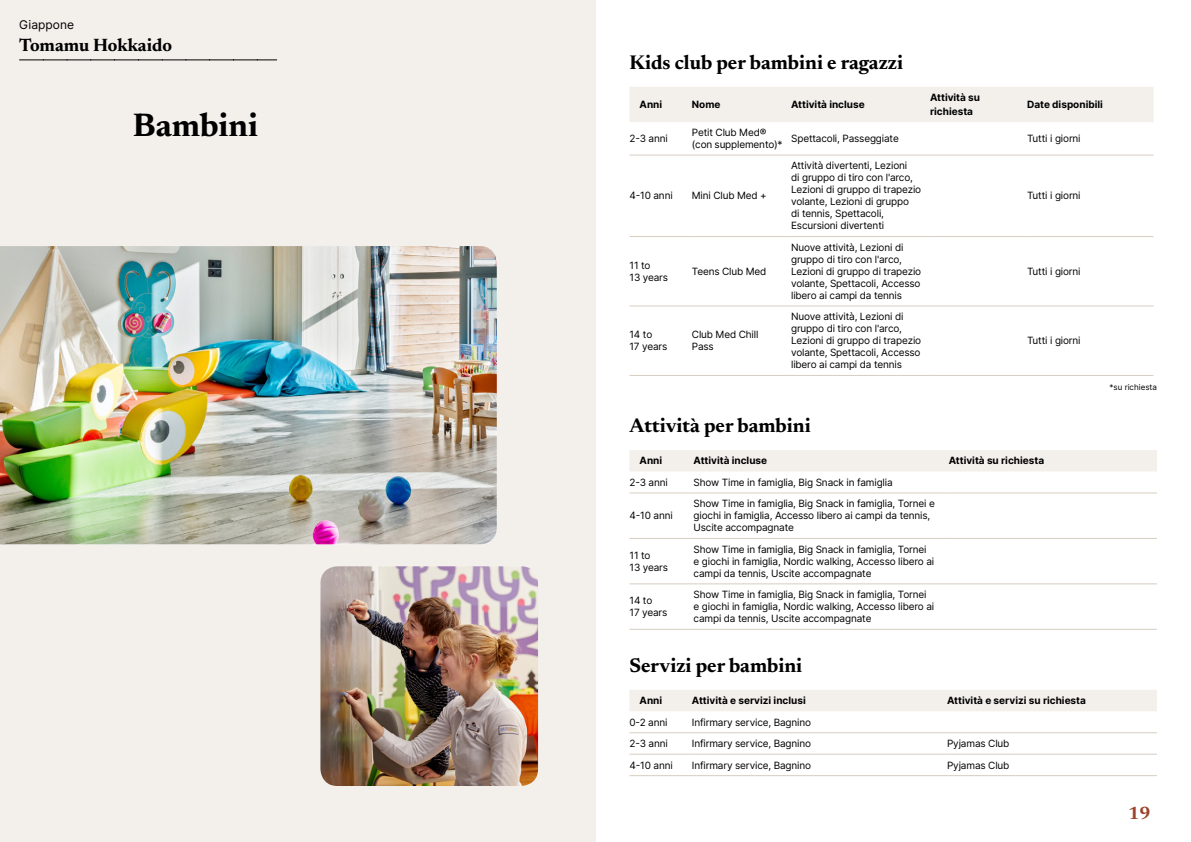
<style>
.page{position:relative;width:1191px;height:842px;background:#fff}
.page>*{position:absolute;margin:0;border:0;box-sizing:border-box;transform-origin:0 0}
.t1{font:700 33px "Newsreader 24 pt";color:#000}
.t2{font:700 20px "Newsreader 24 pt";color:#000}
.t3{font:700 18px "Newsreader 24 pt";color:#000}
.t4{font:700 18px "Newsreader 24 pt";color:#9d432c}
.t5{font:12px "Inter";color:#000}
.t6{font:10px/12px "Inter";letter-spacing:-.015em;color:#000}
.t7{font:700 10px/14px "Inter";color:#000}
.t8{font:8px "Inter";color:#000}
</style>
<div class="page">
<div style="left:0;top:0;width:595px;height:842px;background:#f3f0ec"></div>
<img style="left:0;top:246px;width:497px;height:298px">
<img style="left:320px;top:566px;width:218px;height:220px">
<svg style="left:20px;top:60px;width:257px;height:1px"></svg>
<div style="left:630px;top:87px;width:523px;height:35px;background:#f3f0ec"></div>
<hr style="left:629px;top:155px;width:63px;height:1px;background:#d7cdc1">
<hr style="left:692px;top:155px;width:99px;height:1px;background:#d7cdc1">
<hr style="left:791px;top:155px;width:139px;height:1px;background:#d7cdc1">
<hr style="left:930px;top:155px;width:97px;height:1px;background:#d7cdc1">
<hr style="left:1027px;top:155px;width:126px;height:1px;background:#d7cdc1">
<hr style="left:629px;top:236px;width:63px;height:1px;background:#d7cdc1">
<hr style="left:692px;top:236px;width:99px;height:1px;background:#d7cdc1">
<hr style="left:791px;top:236px;width:139px;height:1px;background:#d7cdc1">
<hr style="left:930px;top:236px;width:97px;height:1px;background:#d7cdc1">
<hr style="left:1027px;top:236px;width:126px;height:1px;background:#d7cdc1">
<hr style="left:629px;top:305px;width:63px;height:1px;background:#d7cdc1">
<hr style="left:692px;top:305px;width:99px;height:1px;background:#d7cdc1">
<hr style="left:791px;top:305px;width:139px;height:1px;background:#d7cdc1">
<hr style="left:930px;top:305px;width:97px;height:1px;background:#d7cdc1">
<hr style="left:1027px;top:305px;width:126px;height:1px;background:#d7cdc1">
<hr style="left:629px;top:375px;width:63px;height:1px;background:#d7cdc1">
<hr style="left:692px;top:375px;width:99px;height:1px;background:#d7cdc1">
<hr style="left:791px;top:375px;width:139px;height:1px;background:#d7cdc1">
<hr style="left:930px;top:375px;width:97px;height:1px;background:#d7cdc1">
<hr style="left:1027px;top:375px;width:126px;height:1px;background:#d7cdc1">
<div style="left:630px;top:450px;width:527px;height:21px;background:#f3f0ec"></div>
<hr style="left:629px;top:492px;width:64px;height:1px;background:#d7cdc1">
<hr style="left:693px;top:492px;width:255px;height:1px;background:#d7cdc1">
<hr style="left:948px;top:492px;width:209px;height:1px;background:#d7cdc1">
<hr style="left:629px;top:538px;width:64px;height:1px;background:#d7cdc1">
<hr style="left:693px;top:538px;width:255px;height:1px;background:#d7cdc1">
<hr style="left:948px;top:538px;width:209px;height:1px;background:#d7cdc1">
<hr style="left:629px;top:583px;width:64px;height:1px;background:#d7cdc1">
<hr style="left:693px;top:583px;width:255px;height:1px;background:#d7cdc1">
<hr style="left:948px;top:583px;width:209px;height:1px;background:#d7cdc1">
<hr style="left:629px;top:629px;width:64px;height:1px;background:#d7cdc1">
<hr style="left:693px;top:629px;width:255px;height:1px;background:#d7cdc1">
<hr style="left:948px;top:629px;width:209px;height:1px;background:#d7cdc1">
<div style="left:630px;top:690px;width:527px;height:21px;background:#f3f0ec"></div>
<hr style="left:629px;top:732px;width:63px;height:1px;background:#d7cdc1">
<hr style="left:692px;top:732px;width:255px;height:1px;background:#d7cdc1">
<hr style="left:947px;top:732px;width:210px;height:1px;background:#d7cdc1">
<hr style="left:629px;top:754px;width:63px;height:1px;background:#d7cdc1">
<hr style="left:692px;top:754px;width:255px;height:1px;background:#d7cdc1">
<hr style="left:947px;top:754px;width:210px;height:1px;background:#d7cdc1">
<hr style="left:629px;top:775px;width:63px;height:1px;background:#d7cdc1">
<hr style="left:692px;top:775px;width:255px;height:1px;background:#d7cdc1">
<hr style="left:947px;top:775px;width:210px;height:1px;background:#d7cdc1">
<p class="t5" style="left:19px;top:15px;width:56px">Giappone</p>
<h3 class="t3" style="left:19px;top:32px;width:154px">Tomamu Hokkaido</h3>
<h1 class="t1" style="left:133px;top:101px;width:127px">Bambini</h1>
<h2 class="t2" style="left:629px;top:48px;width:275px">Kids club per bambini e ragazzi</h2>
<p class="t7" style="left:639px;top:97px;width:24px">Anni</p>
<p class="t7" style="left:692px;top:97px;width:30px">Nome</p>
<p class="t7" style="left:791px;top:97px;width:75px">Attività incluse</p>
<p class="t7" style="left:930px;top:90px;width:52px">Attività su richiesta</p>
<p class="t7" style="left:1027px;top:97px;width:77px">Date disponibili</p>
<p class="t6" style="left:629px;top:132px;width:40px">2-3 anni</p>
<p class="t6" style="left:692px;top:126px;width:92px">Petit Club Med® (con supplemento)*</p>
<p class="t6" style="left:791px;top:132px;width:109px">Spettacoli, Passeggiate</p>
<p class="t6" style="left:1027px;top:132px;width:55px">Tutti i giorni</p>
<p class="t6" style="left:629px;top:190px;width:45px">4-10 anni</p>
<p class="t6" style="left:692px;top:190px;width:76px">Mini Club Med +</p>
<p class="t6" style="left:629px;top:259px;width:40px">11 to<br>13 years</p>
<p class="t6" style="left:692px;top:265px;width:76px">Teens Club Med</p>
<p class="t6" style="left:629px;top:328px;width:39px">14 to<br>17 years</p>
<p class="t6" style="left:692px;top:328px;width:68px">Club Med Chill<br>Pass</p>
<p class="t6" style="left:791px;top:160px;width:132px">Attività divertenti, Lezioni<br>di gruppo di tiro con l'arco,<br>Lezioni di gruppo di trapezio volante, Lezioni di gruppo<br>di tennis, Spettacoli,<br>Escursioni divertenti</p>
<p class="t6" style="left:791px;top:241px;width:132px">Nuove attività, Lezioni di gruppo di tiro con l'arco,<br>Lezioni di gruppo di trapezio volante, Spettacoli, Accesso libero ai campi da tennis</p>
<p class="t6" style="left:791px;top:310px;width:132px">Nuove attività, Lezioni di gruppo di tiro con l'arco,<br>Lezioni di gruppo di trapezio volante, Spettacoli, Accesso libero ai campi da tennis</p>
<p class="t6" style="left:1027px;top:190px;width:55px">Tutti i giorni</p>
<p class="t6" style="left:1027px;top:265px;width:55px">Tutti i giorni</p>
<p class="t6" style="left:1027px;top:334px;width:55px">Tutti i giorni</p>
<h2 class="t2" style="left:629px;top:411px;width:183px">Attività per bambini</h2>
<p class="t7" style="left:639px;top:454px;width:24px">Anni</p>
<p class="t7" style="left:693px;top:454px;width:75px">Attività incluse</p>
<p class="t7" style="left:948px;top:454px;width:97px">Attività su richiesta</p>
<p class="t6" style="left:629px;top:476px;width:40px">2-3 anni</p>
<p class="t6" style="left:693px;top:476px;width:201px">Show Time in famiglia, Big Snack in famiglia</p>
<p class="t6" style="left:629px;top:509px;width:45px">4-10 anni</p>
<p class="t6" style="left:693px;top:497px;width:243px">Show Time in famiglia, Big Snack in famiglia, Tornei e giochi in famiglia, Accesso libero ai campi da tennis,<br>Uscite accompagnate</p>
<p class="t6" style="left:629px;top:549px;width:40px">11 to<br>13 years</p>
<p class="t6" style="left:693px;top:543px;width:242px">Show Time in famiglia, Big Snack in famiglia, Tornei e giochi in famiglia, Nordic walking, Accesso libero ai campi da tennis, Uscite accompagnate</p>
<p class="t6" style="left:629px;top:594px;width:39px">14 to<br>17 years</p>
<p class="t6" style="left:693px;top:588px;width:242px">Show Time in famiglia, Big Snack in famiglia, Tornei e giochi in famiglia, Nordic walking, Accesso libero ai campi da tennis, Uscite accompagnate</p>
<h2 class="t2" style="left:629px;top:651px;width:174px">Servizi per bambini</h2>
<p class="t7" style="left:639px;top:693px;width:24px">Anni</p>
<p class="t7" style="left:692px;top:693px;width:115px">Attività e servizi inclusi</p>
<p class="t7" style="left:947px;top:693px;width:140px">Attività e servizi su richiesta</p>
<p class="t6" style="left:629px;top:716px;width:40px">0-2 anni</p>
<p class="t6" style="left:692px;top:716px;width:121px">Infirmary service, Bagnino</p>
<p class="t6" style="left:629px;top:737px;width:40px">2-3 anni</p>
<p class="t6" style="left:692px;top:737px;width:121px">Infirmary service, Bagnino</p>
<p class="t6" style="left:947px;top:737px;width:64px">Pyjamas Club</p>
<p class="t6" style="left:629px;top:759px;width:45px">4-10 anni</p>
<p class="t6" style="left:692px;top:759px;width:121px">Infirmary service, Bagnino</p>
<p class="t6" style="left:947px;top:759px;width:64px">Pyjamas Club</p>
<p class="t8" style="left:1109px;top:381px;width:49px">*su richiesta</p>
<h3 class="t4" style="left:1128px;top:800px;width:24px">19</h3>
</div>
